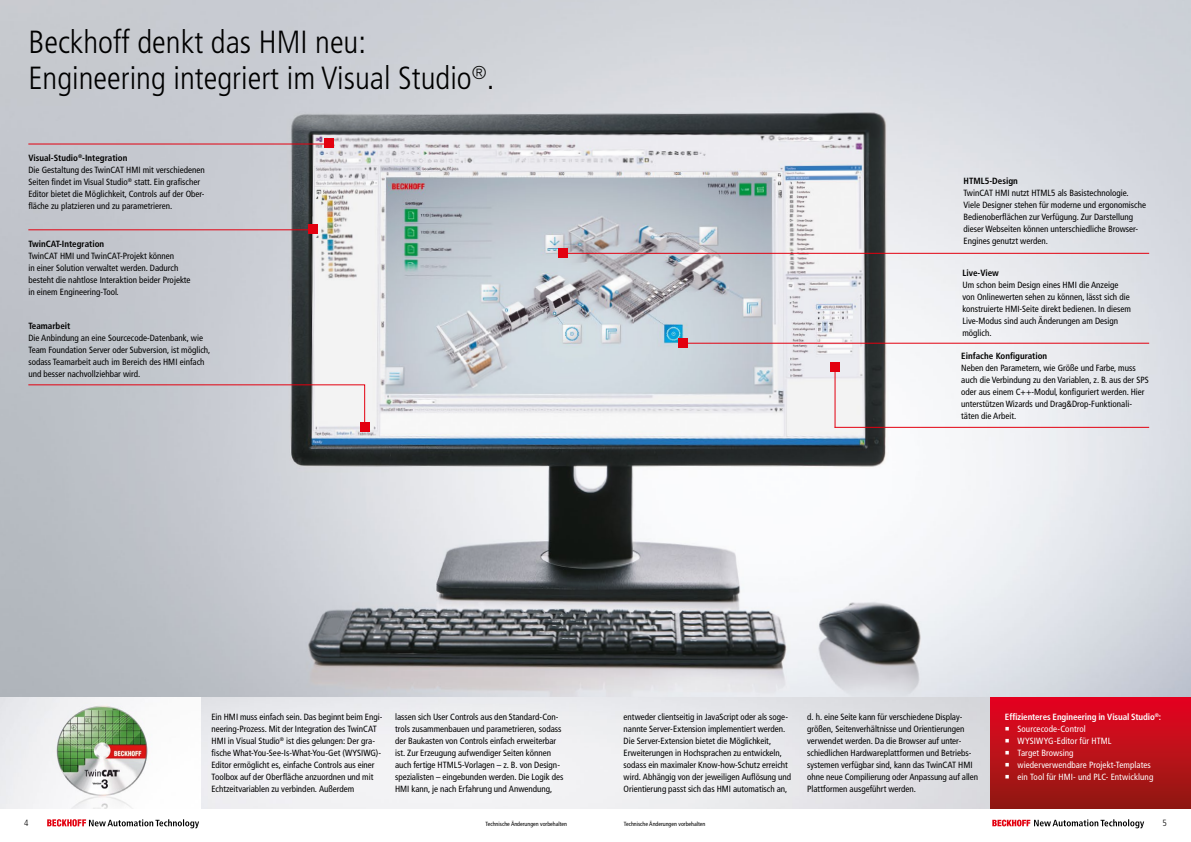
<style>
.page{position:relative;width:1191px;height:842px;background:#fff}
.page>*{position:absolute;margin:0;border:0;box-sizing:border-box;transform-origin:0 0}
.t1{font:300 condensed 32px/36px "Frutiger LT Pro";color:#000}
.t2{font:condensed 9px/12px "Frutiger LT Pro";color:#000}
.t3{font:condensed 9px/12px "Frutiger LT Pro";letter-spacing:.01em;color:#fff}
.t4{font:700 condensed 9px "Frutiger LT Pro";color:#000}
.t5{font:300 condensed 9px "Frutiger LT Pro";color:#000}
.t6{font:condensed 6px "Frutiger LT Pro";color:#000}
.s1{font-weight:700}
</style>
<div class="page">
<svg style="left:992px;top:819px;width:152px;height:9px"></svg>
<svg style="left:47px;top:819px;width:152px;height:9px"></svg>
<img style="left:0;top:0;width:1191px;height:697px">
<img style="left:0;top:697px;width:990px;height:111px">
<div style="left:990px;top:697px;width:201px;height:111px;background:linear-gradient(to bottom,#e80321,#901b12)"></div>
<div style="left:324px;top:139px;width:9px;height:9px;background:#e3000f"></div>
<svg style="left:27px;top:384px;width:339px;height:43px;background:#c1bfc5"></svg>
<hr style="left:28px;top:144px;width:300px;height:1px;background:#e3000f">
<hr style="left:28px;top:229px;width:283px;height:1px;background:#e3000f">
<div style="left:360px;top:423px;width:9px;height:9px;background:#e3000f"></div>
<div style="left:308px;top:225px;width:9px;height:9px;background:#e3000f"></div>
<hr style="left:563px;top:253px;width:586px;height:1px;background:#e3000f">
<hr style="left:682px;top:343px;width:467px;height:1px;background:#e3000f">
<hr style="left:834px;top:427px;width:315px;height:1px;background:#e3000f">
<hr style="left:834px;top:366px;width:1px;height:62px;background:#e3000f">
<div style="left:558px;top:249px;width:10px;height:9px;background:#e3000f"></div>
<div style="left:678px;top:338px;width:9px;height:10px;background:#e3000f"></div>
<div style="left:830px;top:363px;width:9px;height:9px;background:#e3000f"></div>
<svg style="left:1005px;top:727px;width:4px;height:3px"></svg>
<svg style="left:1005px;top:739px;width:4px;height:3px"></svg>
<svg style="left:1005px;top:751px;width:4px;height:3px"></svg>
<svg style="left:1005px;top:763px;width:4px;height:3px"></svg>
<svg style="left:1005px;top:775px;width:4px;height:3px"></svg>
<h1 class="t1" style="left:28px;top:25px;width:467px">Beckhoff denkt das HMI neu:<br>Engineering integriert im Visual Studio<sup>®</sup>.</h1>
<p class="t2" style="left:28px;top:152px;width:178px"><span class="s1">Visual-Studio</span><sup>®</sup><span class="s1">-Integration<br></span>Die Gestaltung des TwinCAT HMI mit verschiedenen Seiten findet im Visual Studio<sup>®</sup> statt. Ein grafischer Editor bietet die Möglichkeit, Controls auf der Ober&shy;fläche zu platzieren und zu parametrieren.</p>
<p class="t4" style="left:28px;top:239px;width:77px">TwinCAT-Integration</p>
<p class="t2" style="left:28px;top:250px;width:164px">TwinCAT HMI und TwinCAT-Projekt können<br>in einer Solution verwaltet werden. Dadurch besteht die nahtlose Interaktion beider Projekte in einem Engineering-Tool.</p>
<p class="t4" style="left:28px;top:320px;width:44px">Teamarbeit</p>
<p class="t2" style="left:28px;top:332px;width:183px">Die Anbindung an eine Sourcecode-Datenbank, wie Team Foundation Server oder Subversion, ist möglich, sodass Teamarbeit auch im Bereich des HMI einfach und besser nachvollziehbar wird.</p>
<p class="t4" style="left:963px;top:175px;width:56px">HTML5-Design</p>
<p class="t2" style="left:963px;top:187px;width:184px">TwinCAT HMI nutzt HTML5 als Basistechnologie.<br>Viele Designer stehen für moderne und ergonomische Bedienoberflächen zur Verfügung. Zur Darstellung dieser Webseiten können unterschiedliche Browser-Engines genutzt werden.</p>
<p class="t4" style="left:962px;top:268px;width:38px">Live-View</p>
<p class="t2" style="left:962px;top:279px;width:170px">Um schon beim Design eines HMI die Anzeige von Onlinewerten sehen zu können, lässt sich die konstruierte HMI-Seite direkt bedienen. In diesem Live-Modus sind auch Änderungen am Design möglich.</p>
<p class="t4" style="left:961px;top:351px;width:87px">Einfache Konfiguration</p>
<p class="t2" style="left:961px;top:362px;width:189px">Neben den Parametern, wie Größe und Farbe, muss auch die Verbindung zu den Variablen, z. B. aus der SPS oder aus einem C++-Modul, konfiguriert werden. Hier unterstützen Wizards und Drag&amp;Drop-Funktionali&shy;täten die Arbeit.</p>
<p class="t2" style="left:211px;top:711px;width:172px">Ein HMI muss einfach sein. Das beginnt beim Engi&shy;neering-Prozess. Mit der Integration des TwinCAT HMI in Visual Studio<sup>®</sup> ist dies gelungen: Der gra&shy;fische What-You-See-Is-What-You-Get (WYSIWG)- Editor ermöglicht es, einfache Controls aus einer Toolbox auf der Oberfläche anzuordnen und mit Echtzeitvariablen zu verbinden. Außerdem</p>
<p class="t2" style="left:395px;top:711px;width:170px">lassen sich User Controls aus den Standard-Con&shy;trols zusammenbauen und parametrieren, sodass der Baukasten von Controls einfach erweiterbar ist. Zur Erzeugung aufwendiger Seiten können auch fertige HTML5-Vorlagen – z. B. von Design&shy;spezialisten – eingebunden werden. Die Logik des HMI kann, je nach Erfahrung und Anwendung,</p>
<p class="t2" style="left:623px;top:711px;width:169px">entweder clientseitig in JavaScript oder als soge&shy;nannte Server-Extension implementiert werden.<br>Die Server-Extension bietet die Möglichkeit, Erweiterungen in Hochsprachen zu entwickeln, sodass ein maximaler Know-how-Schutz erreicht wird. Abhängig von der jeweiligen Auflösung und Orientierung passt sich das HMI automatisch an,</p>
<p class="t2" style="left:807px;top:711px;width:172px">d. h. eine Seite kann für verschiedene Display&shy;größen, Seitenverhältnisse und Orientierungen verwendet werden. Da die Browser auf unter&shy;schiedlichen Hardwareplattformen und Betriebs&shy;systemen verfügbar sind, kann das TwinCAT HMI ohne neue Compilierung oder Anpassung auf allen Plattformen ausgeführt werden.</p>
<p class="t3" style="left:1017px;top:711px;width:145px;text-indent:-12px"><span class="s1">Effizienteres Engineering in Visual Studio</span><sup>®</sup><span class="s1">:<br></span>Sourcecode-Control<br>WYSIWYG-Editor für HTML<br>Target Browsing<br>wiederverwendbare Projekt-Templates ein Tool für HMI- und PLC- Entwicklung</p>
<p class="t5" style="left:24px;top:818px;width:6px">4</p>
<p class="t6" style="left:485px;top:821px;width:83px">Technische Änderungen vorbehalten</p>
<p class="t6" style="left:624px;top:821px;width:83px">Technische Änderungen vorbehalten</p>
<p class="t5" style="left:1162px;top:818px;width:6px">5</p>
</div>
